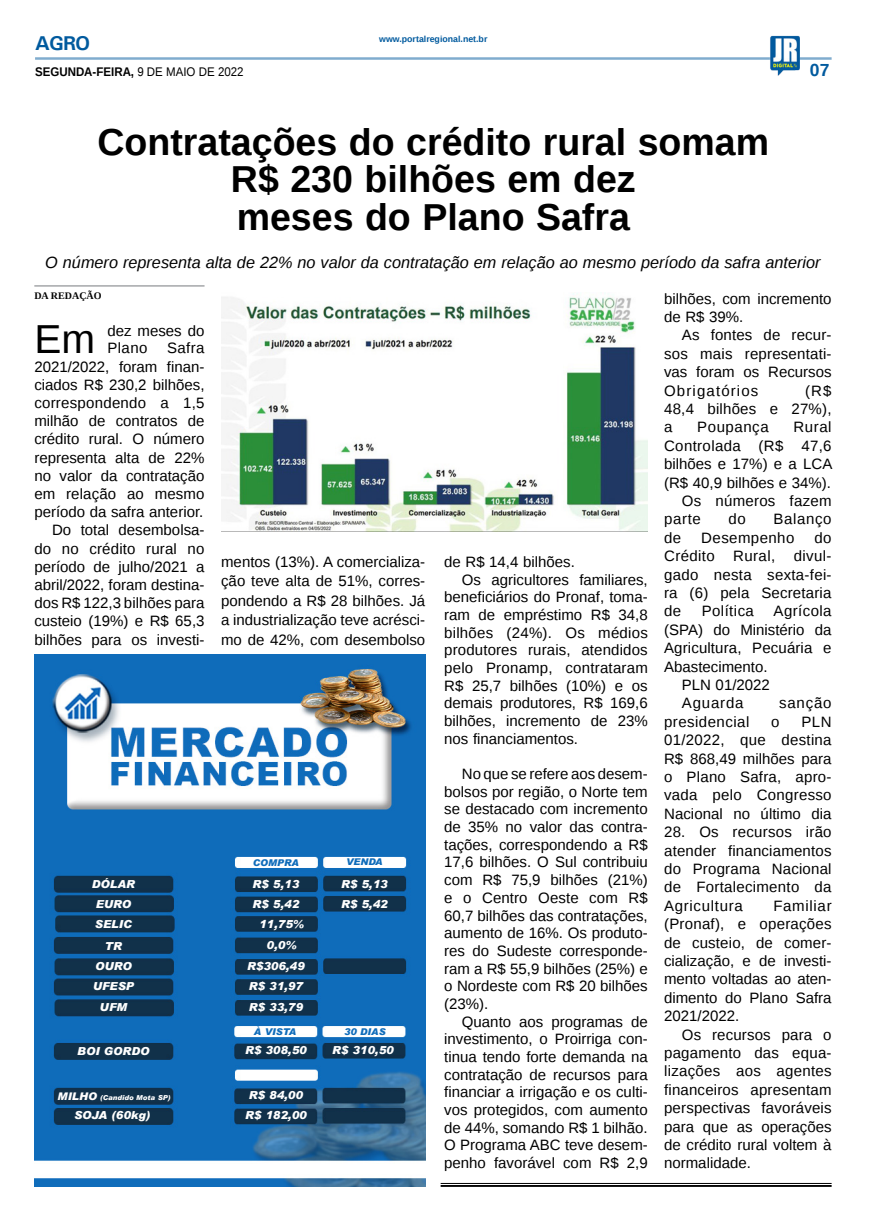
<style>
.page{position:relative;width:869px;height:1223px;background:#fff}
.page>*{position:absolute;margin:0;border:0;box-sizing:border-box;transform-origin:0 0}
.MATÉRIA{font:40.38px "Liberation Sans";color:#000}
.TÍTULO{font:700 37.5px/37.5px "Liberation Sans";color:#000}
.TITULO_PG{font:700 20px "Univers";color:#005a9e}
.TÍTULO-2{font:700 17.5px "Liberation Sans";color:#005a9e}
.LINHA_FINA{font:italic 16.25px "Liberation Sans";color:#000}
.MATÉRIA-2{font:15px/18.4px "Liberation Sans";color:#000;text-align:justify}
.MATÉRIA-3{font:15px "Liberation Sans";letter-spacing:.03em;color:#000}
.MATÉRIA-4{font:15px "Liberation Sans";letter-spacing:.035em;color:#000}
.MATÉRIA-5{font:15px "Liberation Sans";letter-spacing:.04em;color:#000}
.MATÉRIA-6{font:15px "Liberation Sans";letter-spacing:.055em;color:#000}
.DATA_PG{font:700 12.5px "Liberation Sans";color:#000;scale:.92 1}
.MATÉRIA-7{font:italic 900 11px "Arial";color:#fff}
.CRÉDITO_NOME{font:700 10px "Liberation Serif";color:#000}
.MATÉRIA-8{font:italic 900 9.38px "Arial";color:#0f6cba}
.DATA_PG-2{font:700 8.75px "Liberation Sans";color:#005a9e}
.MATÉRIA-9{font:italic 900 6.75px "Arial";color:#fff}
.s1{font-weight:400}
.s2{font-size:10.5px}
</style>
<div class="page">
<hr style="left:35px;top:57px;width:796px;height:3px;background:#005a9e">
<img style="left:769px;top:36px;width:30px;height:40px">
<img style="left:34px;top:655px;width:391px;height:531px">
<hr style="left:440px;top:1183px;width:391px;height:1px;background:#000">
<hr style="left:440px;top:1184px;width:391px;height:2px;background:#000">
<img style="left:221px;top:293px;width:426px;height:238px">
<hr style="left:34px;top:285px;width:170px;height:1px;background:#939598">
<p class="TITULO_PG" style="left:35px;top:31px;width:57px">AGRO</p>
<p class="DATA_PG" style="left:35px;top:63px;width:228px">SEGUNDA-FEIRA, <span class="s1">9 DE MAIO DE 2022</span></p>
<p class="DATA_PG-2" style="left:379px;top:33px;width:110px">www.portalregional.net.br</p>
<p class="TÍTULO-2" style="left:809px;top:58px;width:21px">07</p>
<p class="TÍTULO" style="left:97px;top:122px;width:672px">Contratações do crédito rural somam</p>
<p class="TÍTULO" style="left:231px;top:160px;width:406px">R$ 230 bilhões em dez meses do Plano Safra</p>
<p class="LINHA_FINA" style="left:45px;top:252px;width:776px">O número representa alta de 22% no valor da contratação em relação ao mesmo período da safra anterior</p>
<p class="CRÉDITO_NOME" style="left:34px;top:289px;width:69px">DA REDAÇÃO</p>
<p class="MATÉRIA" style="left:34px;top:316px;width:62px">Em</p>
<p class="MATÉRIA-2" style="left:107px;top:322px;width:99px;line-height:17.5px">dez meses do<br>Plano</p>
<p class="MATÉRIA-2" style="left:663px;top:290px;width:169px">bilhões, com incremento de R$ 39%.</p>
<p class="MATÉRIA-2" style="left:663px;top:327px;width:169px;text-indent:18px">As fontes de recur&shy;sos mais representati&shy;vas foram os Recursos Obrigatórios</p>
<p class="MATÉRIA-2" style="left:34px;top:340px;width:172px;text-indent:133px">Safra 2021/2022, foram finan&shy;ciados R$ 230,2 bilhões, correspondendo a 1,5 milhão de contratos de crédito rural. O número representa alta de 22% no valor da contratação em relação ao mesmo período da safra anterior.</p>
<p class="MATÉRIA-2" style="left:34px;top:521px;width:172px;text-indent:18px">Do total desembolsa&shy;do no crédito rural no período de julho/2021 a abril/2022, foram destina&shy;dos R$ 122,3 bilhões para custeio (19%) e R$ 65,3 bilhões para os investi-</p>
<p class="MATÉRIA-2" style="left:663px;top:382px;width:169px;text-indent:141px">(R$ 48,4 bilhões e 27%), a</p>
<p class="MATÉRIA-2" style="left:663px;top:418px;width:170px;text-indent:129px">Rural Controlada (R$ 47,6 bilhões e 17%) e a LCA (R$ 40,9 bilhões e 34%).</p>
<p class="MATÉRIA-2" style="left:663px;top:492px;width:169px;text-indent:18px">Os números fazem parte</p>
<p class="MATÉRIA-4" style="left:697px;top:419px;width:73px">Poupança</p>
<p class="MATÉRIA-2" style="left:728px;top:510px;width:19px">do</p>
<p class="MATÉRIA-5" style="left:773px;top:511px;width:59px">Balanço</p>
<p class="MATÉRIA-2" style="left:663px;top:529px;width:19px">de</p>
<p class="MATÉRIA-3" style="left:701px;top:529px;width:94px">Desempenho</p>
<p class="MATÉRIA-2" style="left:663px;top:529px;width:169px;text-indent:150px">do Crédito Rural, divul&shy;gado nesta sexta-fei&shy;ra (6) pela Secretaria de</p>
<p class="MATÉRIA-2" style="left:221px;top:552px;width:205px;line-height:19.4px">mentos (13%). A comercializa&shy;ção teve alta de 51%, corres&shy;pondendo a R$ 28 bilhões. Já a industrialização teve acrésci&shy;mo de 42%, com desembolso</p>
<p class="MATÉRIA-2" style="left:444px;top:553px;width:132px">de R$ 14,4 bilhões.</p>
<p class="MATÉRIA-2" style="left:444px;top:571px;width:205px;line-height:17.6px;text-indent:18px">Os agricultores familiares, beneficiários do Pronaf, toma&shy;ram de empréstimo R$ 34,8 bilhões (24%). Os médios produtores rurais, atendidos pelo Pronamp, contrataram R$ 25,7 bilhões (10%) e os demais produtores, R$ 169,6 bilhões, incremento de 23% nos financiamentos.</p>
<p class="MATÉRIA-2" style="left:444px;top:765px;width:205px;line-height:17.6px;text-indent:18px">No que se refere aos desem&shy;bolsos por região, o Norte tem se destacado com incremento de 35% no valor das contra&shy;tações, correspondendo a R$ 17,6 bilhões. O Sul contribuiu com R$ 75,9 bilhões (21%) e o Centro Oeste com R$ 60,7 bilhões das contratações, aumento de 16%. Os produto&shy;res do Sudeste corresponde&shy;ram a R$ 55,9 bilhões (25%) e o Nordeste com R$ 20 bilhões (23%).</p>
<p class="MATÉRIA-2" style="left:444px;top:1013px;width:205px;line-height:17.6px;text-indent:18px">Quanto aos programas de investimento, o Proirriga con&shy;tinua tendo forte demanda na contratação de recursos para financiar a irrigação e os culti&shy;vos protegidos, com aumento de 44%, somando R$ 1 bilhão.<br>O Programa ABC teve desem&shy;penho favorável com R$ 2,9</p>
<p class="MATÉRIA-2" style="left:663px;top:602px;width:169px;text-indent:109px">Agrícola (SPA) do Ministério da Agricultura, Pecuária e Abastecimento.</p>
<p class="MATÉRIA-2" style="left:681px;top:676px;width:89px">PLN 01/2022</p>
<p class="MATÉRIA-6" style="left:681px;top:694px;width:63px">Aguarda</p>
<p class="MATÉRIA-2" style="left:778px;top:694px;width:54px">sanção</p>
<p class="MATÉRIA-3" style="left:663px;top:713px;width:87px">presidencial</p>
<p class="MATÉRIA-2" style="left:770px;top:713px;width:10px">o</p>
<p class="MATÉRIA-3" style="left:701px;top:602px;width:54px">Política</p>
<p class="MATÉRIA-2" style="left:663px;top:713px;width:169px;text-indent:137px">PLN 01/2022, que destina R$ 868,49 milhões para o Plano Safra, apro&shy;vada pelo Congresso Nacional no último dia</p>
<p class="MATÉRIA-2" style="left:663px;top:823px;width:169px">28. Os recursos irão atender financiamentos do Programa Nacional de Fortalecimento da Agricultura</p>
<p class="MATÉRIA-8" style="left:253px;top:856px;width:47px">COMPRA</p>
<p class="MATÉRIA-8" style="left:346px;top:856px;width:38px">VENDA</p>
<p class="MATÉRIA-7" style="left:92px;top:877px;width:45px">DÓLAR</p>
<p class="MATÉRIA-7" style="left:252px;top:876px;width:48px">R$ 5,13</p>
<p class="MATÉRIA-7" style="left:96px;top:896px;width:37px">EURO</p>
<p class="MATÉRIA-7" style="left:95px;top:917px;width:38px">SELIC</p>
<p class="MATÉRIA-7" style="left:105px;top:938px;width:18px">TR</p>
<p class="MATÉRIA-7" style="left:95px;top:959px;width:38px">OURO</p>
<p class="MATÉRIA-7" style="left:93px;top:978px;width:43px">UFESP</p>
<p class="MATÉRIA-7" style="left:100px;top:1000px;width:29px">UFM</p>
<p class="MATÉRIA-7" style="left:77px;top:1044px;width:74px">BOI GORDO</p>
<p class="MATÉRIA-9" style="left:58px;top:1093px;width:114px"><span class="s2">MILHO</span> (Candido Mota SP)</p>
<p class="MATÉRIA-7" style="left:74px;top:1108px;width:78px">SOJA (60kg)</p>
<p class="MATÉRIA-7" style="left:341px;top:876px;width:48px">R$ 5,13</p>
<p class="MATÉRIA-7" style="left:252px;top:897px;width:48px">R$ 5,42</p>
<p class="MATÉRIA-7" style="left:259px;top:917px;width:46px">11,75%</p>
<p class="MATÉRIA-7" style="left:266px;top:938px;width:31px">0,0%</p>
<p class="MATÉRIA-7" style="left:247px;top:959px;width:59px">R$306,49</p>
<p class="MATÉRIA-7" style="left:249px;top:979px;width:56px">R$ 31,97</p>
<p class="MATÉRIA-7" style="left:249px;top:1000px;width:56px">R$ 33,79</p>
<p class="MATÉRIA-7" style="left:341px;top:897px;width:48px">R$ 5,42</p>
<p class="MATÉRIA-2" style="left:663px;top:897px;width:169px;text-indent:109px">Familiar (Pronaf), e operações de custeio, de comer&shy;cialização, e de investi&shy;mento voltadas ao aten&shy;dimento do Plano Safra 2021/2022.</p>
<p class="MATÉRIA-2" style="left:663px;top:1025px;width:169px;text-indent:18px">Os recursos para o pagamento das equa&shy;lizações aos agentes financeiros apresentam perspectivas favoráveis para que as operações de crédito rural voltem à normalidade.</p>
<p class="MATÉRIA-8" style="left:254px;top:1026px;width:44px">À VISTA</p>
<p class="MATÉRIA-8" style="left:344px;top:1026px;width:43px">30 DIAS</p>
<p class="MATÉRIA-7" style="left:332px;top:1043px;width:63px">R$ 310,50</p>
<p class="MATÉRIA-7" style="left:245px;top:1043px;width:63px">R$ 308,50</p>
<p class="MATÉRIA-7" style="left:249px;top:1088px;width:56px">R$ 84,00</p>
<p class="MATÉRIA-7" style="left:245px;top:1108px;width:63px">R$ 182,00</p>
</div>
